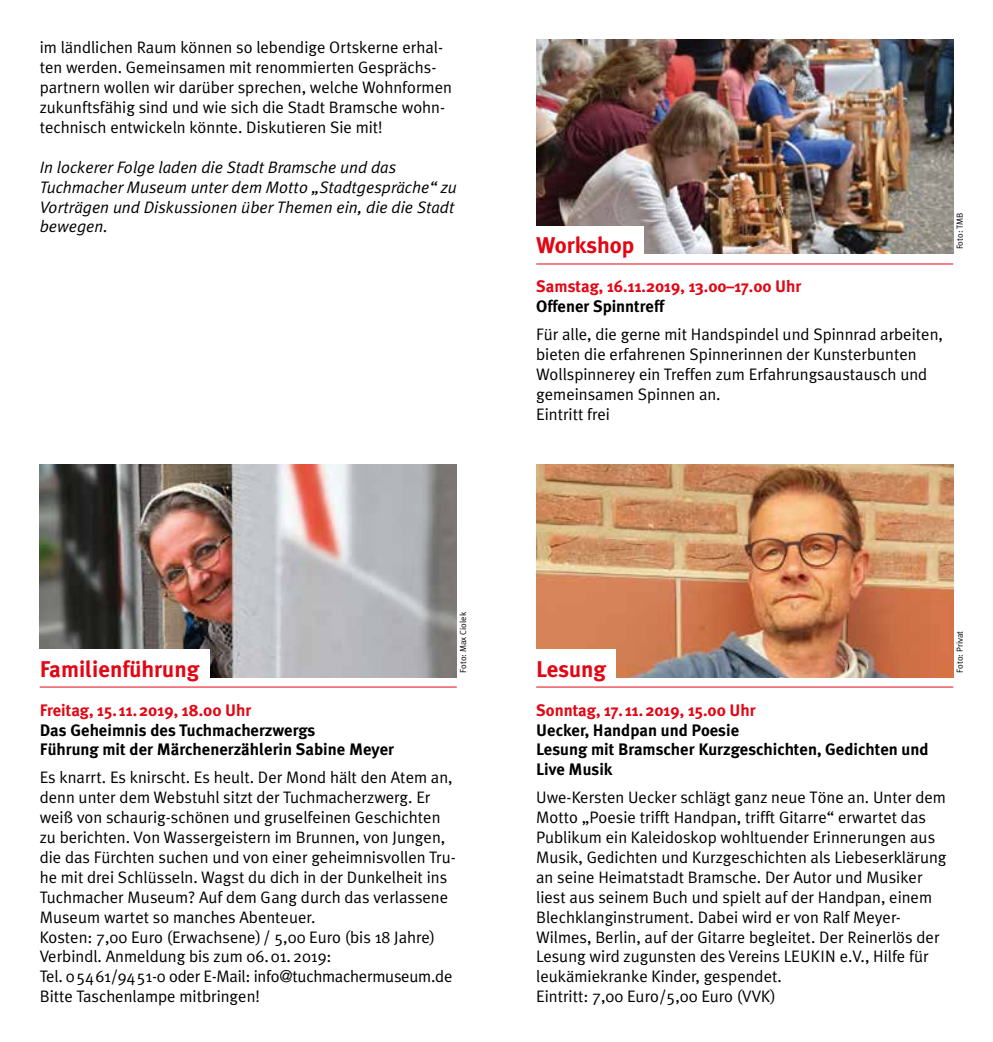
<style>
.page{position:relative;width:993px;height:1042px;background:#fff}
.page>*{position:absolute;margin:0;border:0;box-sizing:border-box;transform-origin:0 0}
.t1{font:700 22.75px "Meta Plus";color:#e30613}
.t2{font:16.62px/19.9px "Meta Plus Normal";color:#000}
.t3{font:700 16.62px/19.9px "Meta Plus";color:#000}
.t4{font:italic 16.62px/19.9px "Meta Plus Normal";color:#000}
.t5{font:700 16.62px "Meta Plus";color:#e30613}
.t6{font:8.75px "Meta Plus Normal";color:#000}
</style>
<div class="page">
<img style="left:40px;top:464px;width:416px;height:213px">
<div style="left:0;top:649px;width:209px;height:38px;background:#fff"></div>
<hr style="left:40px;top:686px;width:416px;height:1px;background:#e30613">
<img style="left:536px;top:40px;width:416px;height:213px">
<div style="left:496px;top:226px;width:148px;height:37px;background:#fff"></div>
<hr style="left:536px;top:263px;width:416px;height:1px;background:#e30613">
<img style="left:536px;top:464px;width:416px;height:213px">
<div style="left:496px;top:649px;width:120px;height:38px;background:#fff"></div>
<hr style="left:536px;top:686px;width:416px;height:1px;background:#e30613">
<p class="t2" style="left:40px;top:37px;width:413px">im ländlichen Raum können so lebendige Ortskerne erhal&shy;ten werden. Gemeinsamen mit renommierten Gesprächs&shy;partnern wollen wir darüber sprechen, welche Wohnformen zukunftsfähig sind und wie sich die Stadt Bramsche wohn&shy;technisch entwickeln könnte. Diskutieren Sie mit!</p>
<p class="t4" style="left:40px;top:157px;width:418px">In lockerer Folge laden die Stadt Bramsche und das Tuchmacher Museum unter dem Motto „Stadtgespräche“ zu Vorträgen und Diskussionen über Themen ein, die die Stadt bewegen.</p>
<h1 class="t1" style="left:536px;top:232px;width:99px">Workshop</h1>
<p class="t5" style="left:536px;top:277px;width:266px">Samstag, 16.11.2019, 13.00–17.00 Uhr</p>
<p class="t3" style="left:536px;top:297px;width:130px">Offener Spinntreff</p>
<p class="t2" style="left:536px;top:324px;width:408px">Für alle, die gerne mit Handspindel und Spinnrad arbeiten, bieten die erfahrenen Spinnerinnen der Kunsterbunten Wollspinnerey ein Treffen zum Erfahrungsaustausch und gemeinsamen Spinnen an.<br>Eintritt frei</p>
<p class="t6" style="left:954px;top:249px;width:38px;rotate:-90deg">Foto: TMB</p>
<h1 class="t1" style="left:40px;top:656px;width:161px">Familienführung</h1>
<p class="t6" style="left:458px;top:672px;width:62px;rotate:-90deg">Foto: Max Ciolek</p>
<p class="t5" style="left:40px;top:700px;width:213px">Freitag, 15. 11.2019, 18.00 Uhr</p>
<p class="t3" style="left:40px;top:720px;width:356px">Das Geheimnis des Tuchmacherzwergs<br>Führung mit der Märchenerzählerin Sabine Meyer</p>
<p class="t2" style="left:40px;top:767px;width:417px">Es knarrt. Es knirscht. Es heult. Der Mond hält den Atem an, denn unter dem Webstuhl sitzt der Tuchmacherzwerg. Er weiß von schaurig-schönen und gruselfeinen Geschichten zu berichten. Von Wassergeistern im Brunnen, von Jungen, die das Fürchten suchen und von einer geheimnisvollen Tru&shy;he mit drei Schlüsseln. Wagst du dich in der Dunkelheit ins Tuchmacher Museum? Auf dem Gang durch das verlassene Museum wartet so manches Abenteuer.<br>Kosten: 7,00 Euro (Erwachsene) / 5,00 Euro (bis 18 Jahre)<br>Verbindl. Anmeldung bis zum 06.01.2019:<br>Tel. 05461/9451-0 oder E-Mail: info@tuchmachermuseum.de Bitte Taschenlampe mitbringen!</p>
<h1 class="t1" style="left:536px;top:656px;width:71px">Lesung</h1>
<p class="t5" style="left:536px;top:700px;width:221px">Sonntag, 17. 11.2019, 15.00 Uhr</p>
<p class="t3" style="left:536px;top:720px;width:394px">Uecker, Handpan und Poesie<br>Lesung mit Bramscher Kurzgeschichten, Gedichten und<br>Live Musik</p>
<p class="t2" style="left:536px;top:787px;width:412px">Uwe-Kersten Uecker schlägt ganz neue Töne an. Unter dem Motto „Poesie trifft Handpan, trifft Gitarre“ erwartet das Publikum ein Kaleidoskop wohltuender Erinnerungen aus Musik, Gedichten und Kurzgeschichten als Liebeserklärung an seine Heimatstadt Bramsche. Der Autor und Musiker liest aus seinem Buch und spielt auf der Handpan, einem Blechklanginstrument. Dabei wird er von Ralf Meyer-Wilmes, Berlin, auf der Gitarre begleitet. Der Reinerlös der Lesung wird zugunsten des Vereins LEUKIN e.V., Hilfe für leukämiekranke Kinder, gespendet.<br>Eintritt: 7,00 Euro/5,00 Euro (VVK)</p>
<p class="t6" style="left:954px;top:672px;width:43px;rotate:-90deg">Foto: Privat</p>
</div>
